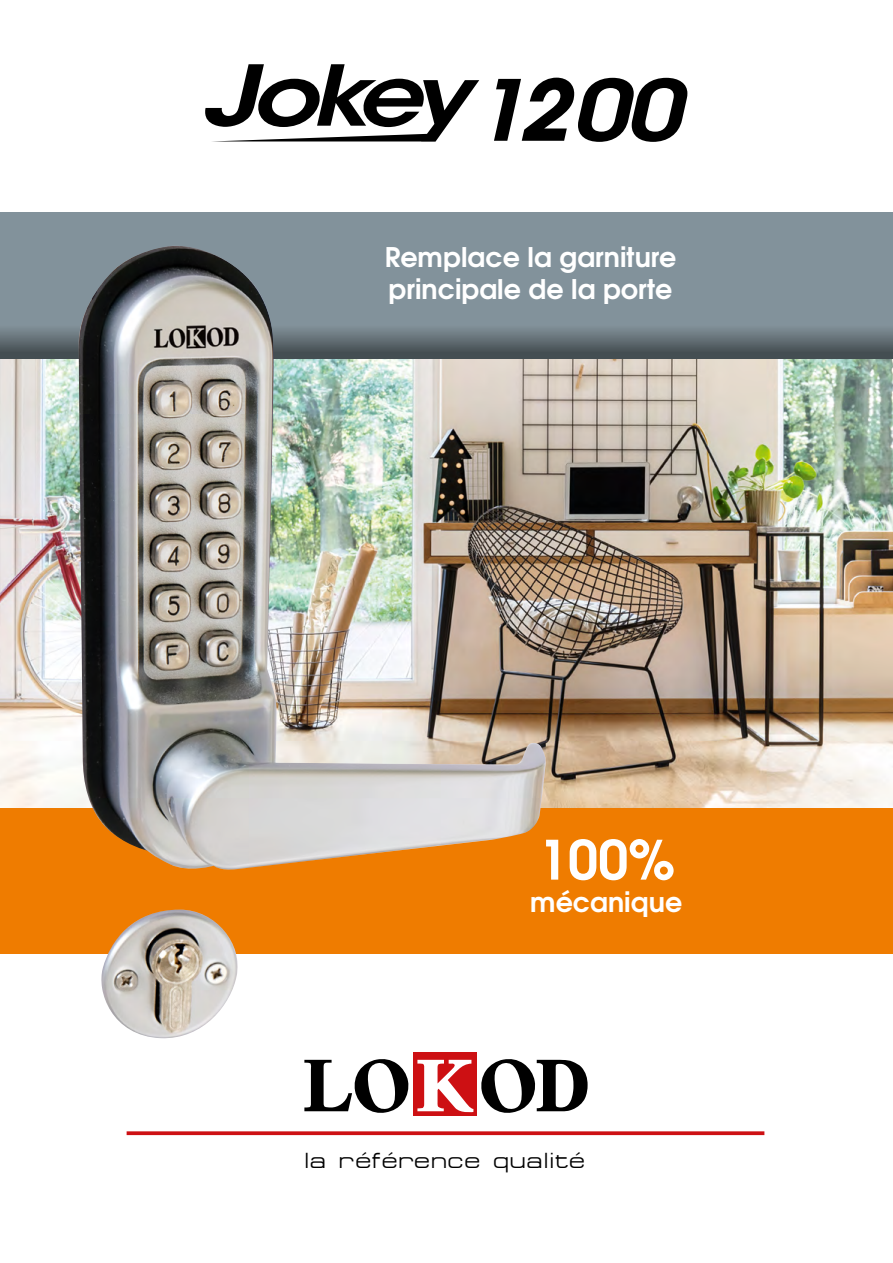
<style>
.page{position:relative;width:893px;height:1263px;background:#fff}
.page>*{position:absolute;margin:0;border:0;box-sizing:border-box;transform-origin:0 0}
.t1{font:700 54px "Te X Gyre Adventor";color:#fff}
.t2{font:700 27px/32.4px "Te X Gyre Adventor";color:#fff}
.t3{font:21.75px "Minima Expanded S Si Expanded";letter-spacing:.05em;color:#000}
</style>
<div class="page">
<img style="left:0;top:359px;width:893px;height:449px">
<svg style="left:0;top:213px;width:893px;height:146px"></svg>
<div style="left:0;top:808px;width:893px;height:146px;background:#ef7c00"></div>
<img style="left:79px;top:246px;width:468px;height:793px">
<div style="left:413px;top:1052px;width:64px;height:64px;background:#cd1013"></div>
<svg style="left:304px;top:1059px;width:105px;height:54px"></svg>
<svg style="left:417px;top:1060px;width:56px;height:53px"></svg>
<svg style="left:481px;top:1059px;width:107px;height:54px"></svg>
<svg style="left:127px;top:1131px;width:637px;height:4px;fill:#cd1013"></svg>
<svg style="left:205px;top:64px;width:274px;height:78px"></svg>
<svg style="left:494px;top:78px;width:193px;height:64px"></svg>
<p class="t2" style="left:385px;top:238px;width:293px">Remplace la garniture principale de la porte</p>
<h1 class="t1" style="left:538px;top:813px;width:139px">100%</h1>
<p class="t2" style="left:530px;top:883px;width:154px">mécanique</p>
<p class="t3" style="left:304px;top:1149px;width:282px">la référence qualité</p>
</div>
